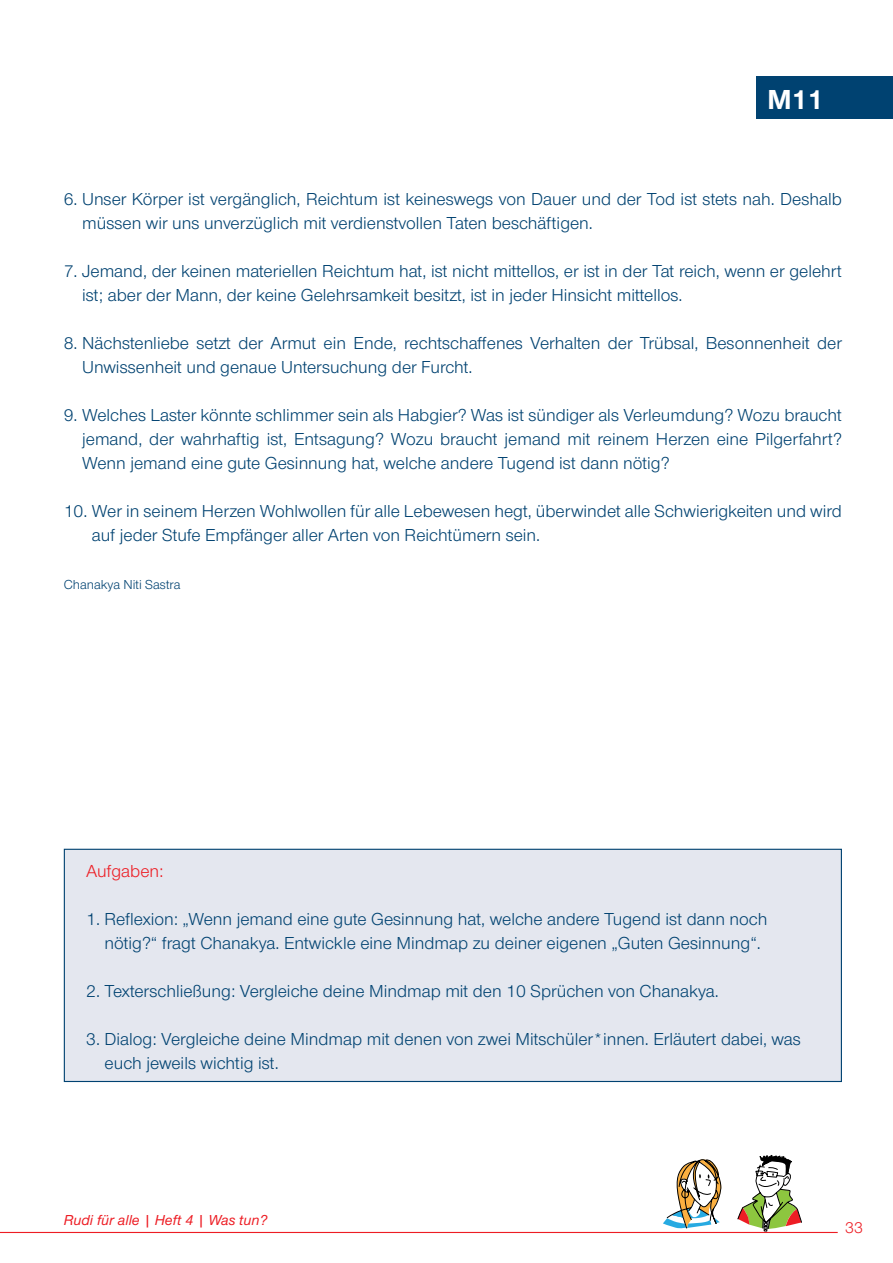
<style>
.page{position:relative;width:893px;height:1263px;background:#fff}
.page>*{position:absolute;margin:0;border:0;box-sizing:border-box;transform-origin:0 0}
.t1{font:700 28.5px "Nordelbica";color:#fff}
.t2{font:18px/24px "Nordelbica";color:#004271}
.t3{font:18px "Nordelbica";color:#ed1d24}
.t4{font:16.5px "Nordelbica";color:#ed1d24}
.t5{font:italic 500 15px "Nordelbica";color:#ed1d24}
.t6{font:13.5px "Nordelbica";color:#004271}
</style>
<div class="page">
<svg style="left:663px;top:1159px;width:58px;height:69px"></svg>
<svg style="left:737px;top:1155px;width:65px;height:76px"></svg>
<hr style="left:0;top:1232px;width:838px;height:1px;background:#ed1d24">
<div style="left:757px;top:77px;width:136px;height:42px;background:#004271"></div>
<div style="left:64px;top:849px;width:777px;height:232px;background:#e4e7ef"></div>
<div style="left:64px;top:849px;width:778px;height:233px;border:1px solid #004271"></div>
<h1 class="t1" style="left:767px;top:83px;width:58px">M11</h1>
<p class="t2" style="left:82px;top:187px;width:761px;text-indent:-18px">6. Unser Körper ist vergänglich, Reichtum ist keineswegs von Dauer und der Tod ist stets nah. Deshalb müssen wir uns unverzüglich mit verdienstvollen Taten beschäftigen.</p>
<p class="t2" style="left:82px;top:259px;width:761px;text-indent:-18px">7. Jemand, der keinen materiellen Reichtum hat, ist nicht mittellos, er ist in der Tat reich, wenn er gelehrt ist; aber der Mann, der keine Gelehrsamkeit besitzt, ist in jeder Hinsicht mittellos.</p>
<p class="t2" style="left:82px;top:331px;width:761px;text-indent:-18px">8. Nächstenliebe setzt der Armut ein Ende, rechtschaffenes Verhalten der Trübsal, Besonnenheit der<br>Unwissenheit und genaue Untersuchung der Furcht.</p>
<p class="t2" style="left:82px;top:403px;width:761px;text-align:justify;text-indent:-18px">9. Welches Laster könnte schlimmer sein als Habgier? Was ist sündiger als Verleumdung? Wozu braucht jemand, der wahrhaftig ist, Entsagung? Wozu braucht jemand mit reinem Herzen eine Pilgerfahrt?<br>Wenn jemand eine gute Gesinnung hat, welche andere Tugend ist dann nötig?</p>
<p class="t2" style="left:92px;top:499px;width:751px;text-indent:-28px">10. Wer in seinem Herzen Wohlwollen für alle Lebewesen hegt, überwindet alle Schwierigkeiten und wird auf jeder Stufe Empfänger aller Arten von Reichtümern sein.</p>
<p class="t6" style="left:64px;top:577px;width:118px">Chanakya Niti Sastra</p>
<p class="t3" style="left:86px;top:861px;width:79px">Aufgaben:</p>
<p class="t2" style="left:105px;top:907px;width:664px;text-indent:-18px">1. Reflexion: „Wenn jemand eine gute Gesinnung hat, welche andere Tugend ist dann noch nötig?“ fragt Chanakya. Entwickle eine Mindmap zu deiner eigenen „Guten Gesinnung“.</p>
<p class="t2" style="left:86px;top:979px;width:634px">2. Texterschließung: Vergleiche deine Mindmap mit den 10 Sprüchen von Chanakya.</p>
<p class="t2" style="left:105px;top:1027px;width:698px;text-indent:-18px">3. Dialog: Vergleiche deine Mindmap mit denen von zwei Mitschüler*innen. Erläutert dabei, was euch jeweils wichtig ist.</p>
<p class="t5" style="left:64px;top:1211px;width:205px">Rudi für alle | Heft 4 | Was tun?</p>
<p class="t4" style="left:845px;top:1218px;width:20px">33</p>
</div>
